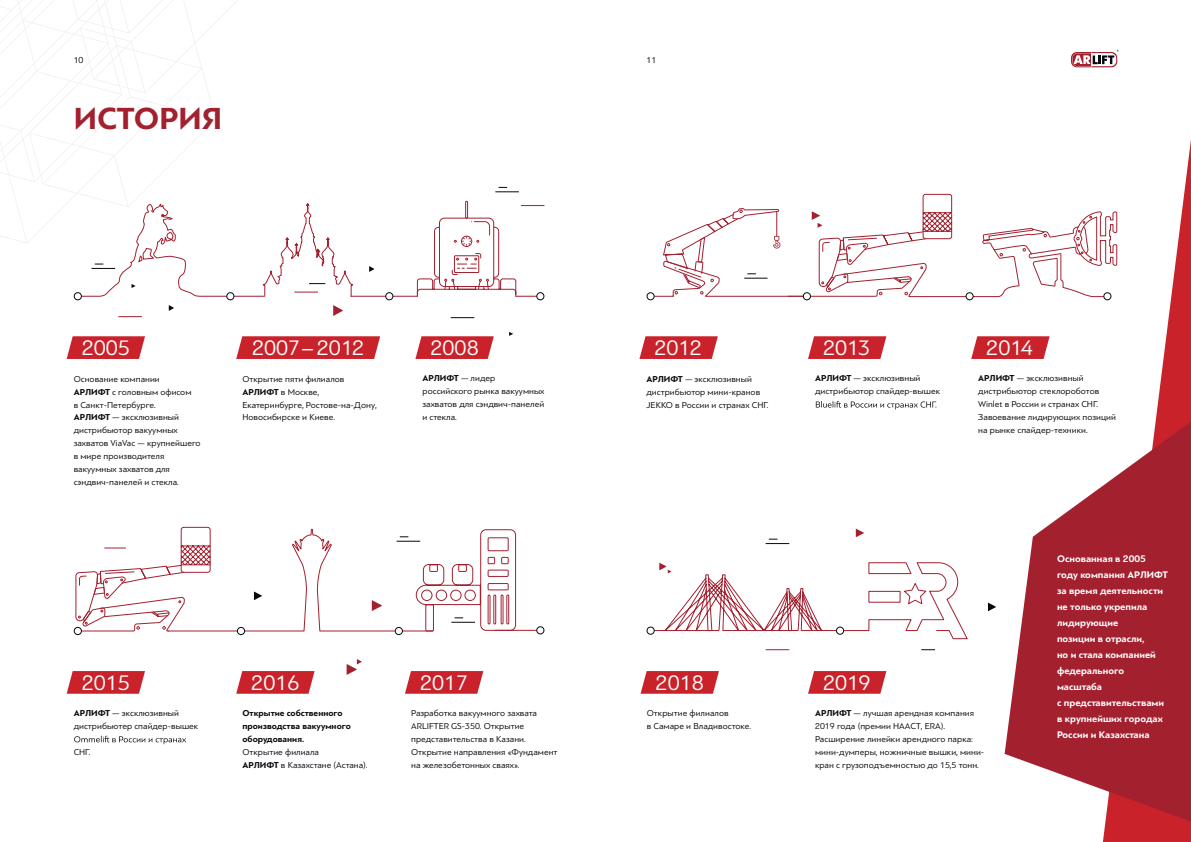
<style>
.page{position:relative;width:1191px;height:842px;background:#fff}
.page>*{position:absolute;margin:0;border:0;box-sizing:border-box;transform-origin:0 0}
.t1{font:700 32px "PF Bague Sans Pro";color:#a3202f}
.t2{font:22px "PF Bague Sans Pro";color:#fff}
.t3{font:700 10px/16px "PF Bague Sans Pro";color:#fff}
.t4{font:9px/13px "PF Bague Sans Pro";color:#07090e}
.t5{font:700 9px/13px "PF Bague Sans Pro";color:#07090e}
.s1{font-weight:700}
</style>
<div class="page">
<svg style="left:1071px;top:50px;width:47px;height:17px"></svg>
<svg style="left:0;top:0;width:238px;height:243px"></svg>
<svg style="left:1103px;top:140px;width:88px;height:702px"></svg>
<svg style="left:77px;top:189px;width:442px;height:109px"></svg>
<div style="left:74px;top:293px;width:7px;height:7px;background:#fff;border-radius:50%"></div>
<div style="left:74px;top:292px;width:8px;height:8px;border:1px solid #07090e;border-radius:50%"></div>
<div style="left:227px;top:293px;width:7px;height:7px;background:#fff;border-radius:50%"></div>
<div style="left:226px;top:292px;width:8px;height:8px;border:1px solid #07090e;border-radius:50%"></div>
<div style="left:386px;top:293px;width:7px;height:7px;background:#fff;border-radius:50%"></div>
<div style="left:385px;top:292px;width:8px;height:8px;border:1px solid #07090e;border-radius:50%"></div>
<div style="left:536px;top:292px;width:8px;height:8px;border:1px solid #07090e;border-radius:50%"></div>
<svg style="left:92px;top:264px;width:23px;height:5px"></svg>
<svg style="left:118px;top:316px;width:24px;height:1px"></svg>
<svg style="left:169px;top:305px;width:5px;height:6px"></svg>
<svg style="left:131px;top:284px;width:4px;height:4px"></svg>
<svg style="left:451px;top:317px;width:23px;height:1px"></svg>
<svg style="left:495px;top:187px;width:24px;height:5px"></svg>
<svg style="left:262px;top:203px;width:92px;height:94px"></svg>
<svg style="left:416px;top:200px;width:128px;height:97px"></svg>
<svg style="left:333px;top:305px;width:10px;height:11px"></svg>
<svg style="left:369px;top:266px;width:5px;height:6px"></svg>
<svg style="left:509px;top:332px;width:4px;height:4px"></svg>
<hr style="left:168px;top:630px;width:69px;height:1px;background:#a3202f">
<hr style="left:494px;top:630px;width:47px;height:1px;background:#a3202f">
<div style="left:74px;top:627px;width:8px;height:8px;border:1px solid #07090e;border-radius:50%"></div>
<div style="left:537px;top:627px;width:7px;height:7px;background:#fff;border-radius:50%"></div>
<div style="left:536px;top:626px;width:8px;height:8px;border:1px solid #07090e;border-radius:50%"></div>
<div style="left:181px;top:527px;width:30px;height:46px;border:1px solid #a3202f;border-radius:2px"></div>
<svg style="left:75px;top:544px;width:136px;height:92px"></svg>
<svg style="left:346px;top:659px;width:16px;height:16px"></svg>
<svg style="left:244px;top:529px;width:272px;height:103px"></svg>
<div style="left:237px;top:627px;width:8px;height:8px;border:1px solid #07090e;border-radius:50%"></div>
<div style="left:395px;top:627px;width:7px;height:8px;background:#fff;border-radius:50%"></div>
<div style="left:395px;top:627px;width:8px;height:8px;border:1px solid #07090e;border-radius:50%"></div>
<svg style="left:74px;top:736px;width:112px;height:8px"></svg>
<svg style="left:67px;top:336px;width:78px;height:23px;background:#ce343c"></svg>
<svg style="left:67px;top:671px;width:78px;height:23px;background:#ce343c"></svg>
<svg style="left:236px;top:671px;width:78px;height:23px;background:#ce343c"></svg>
<svg style="left:415px;top:336px;width:79px;height:23px;background:#cf373e"></svg>
<svg style="left:405px;top:671px;width:78px;height:23px;background:#ce343c"></svg>
<svg style="left:236px;top:336px;width:144px;height:23px;background:#cc2e35"></svg>
<svg style="left:1004px;top:422px;width:187px;height:399px;fill:#a3202f"></svg>
<svg style="left:816px;top:401px;width:120px;height:8px"></svg>
<svg style="left:640px;top:671px;width:79px;height:23px;background:#cf373e"></svg>
<svg style="left:808px;top:671px;width:78px;height:23px;background:#ce343c"></svg>
<svg style="left:639px;top:336px;width:79px;height:23px;background:#cf373e"></svg>
<svg style="left:808px;top:336px;width:78px;height:23px;background:#ce343c"></svg>
<svg style="left:971px;top:336px;width:78px;height:23px;background:#ce343c"></svg>
<div style="left:646px;top:292px;width:8px;height:8px;border:1px solid #07090e;border-radius:50%"></div>
<div style="left:922px;top:194px;width:30px;height:45px;border:1px solid #a3202f;border-radius:2px"></div>
<svg style="left:649px;top:204px;width:468px;height:98px"></svg>
<div style="left:646px;top:626px;width:8px;height:9px;border:1px solid #07090e;border-radius:50%"></div>
<svg style="left:651px;top:562px;width:317px;height:78px"></svg>
<svg style="left:765px;top:539px;width:24px;height:5px"></svg>
<svg style="left:765px;top:649px;width:24px;height:1px"></svg>
<svg style="left:921px;top:649px;width:14px;height:1px"></svg>
<svg style="left:988px;top:603px;width:8px;height:8px"></svg>
<svg style="left:855px;top:529px;width:9px;height:8px"></svg>
<p class="t4" style="left:74px;top:53px;width:11px">10</p>
<p class="t4" style="left:646px;top:53px;width:11px">11</p>
<h1 class="t1" style="left:74px;top:99px;width:150px">ИСТОРИЯ</h1>
<h2 class="t2" style="left:82px;top:335px;width:50px">2005</h2>
<h2 class="t2" style="left:252px;top:335px;width:114px">2007– 2012</h2>
<h2 class="t2" style="left:430px;top:335px;width:50px">2008</h2>
<h2 class="t2" style="left:654px;top:335px;width:49px">2012</h2>
<h2 class="t2" style="left:823px;top:335px;width:49px">2013</h2>
<h2 class="t2" style="left:986px;top:335px;width:48px">2014</h2>
<p class="t4" style="left:74px;top:372px;width:128px">Основание компании<br><span class="s1">АРЛИФТ</span> с головным офисом<br>в Санкт-Петербурге.<br><span class="s1">АРЛИФТ</span> — эксклюзивный дистрибьютор вакуумных захватов ViaVac — крупнейшего в мире производителя вакуумных захватов для сэндвич-панелей и стекла.</p>
<p class="t4" style="left:242px;top:372px;width:136px">Открытие пяти филиалов<br><span class="s1">АРЛИФТ</span> в Москве,<br>Екатеринбурге, Ростове-на-Дону,<br>Новосибирске и Киеве.</p>
<p class="t4" style="left:422px;top:372px;width:123px"><span class="s1">АРЛИФТ</span> — лидер российского рынка вакуумных захватов для сэндвич-панелей и стекла.</p>
<p class="t4" style="left:646px;top:372px;width:123px"><span class="s1">АРЛИФТ</span> — эксклюзивный дистрибьютор мини-кранов<br>JEKKO в России и странах СНГ.</p>
<p class="t4" style="left:815px;top:372px;width:126px"><span class="s1">АРЛИФТ</span> — эксклюзивный дистрибьютор спайдер-вышек</p>
<p class="t4" style="left:978px;top:372px;width:139px"><span class="s1">АРЛИФТ</span> — эксклюзивный дистрибьютор стеклороботов<br>Winlet в России и странах СНГ.<br>Завоевание лидирующих позиций на рынке спайдер-техники.</p>
<h2 class="t2" style="left:82px;top:670px;width:50px">2015</h2>
<h2 class="t2" style="left:251px;top:670px;width:50px">2016</h2>
<p class="t4" style="left:74px;top:707px;width:126px"><span class="s1">АРЛИФТ</span> — эксклюзивный дистрибьютер спайдер-вышек</p>
<p class="t4" style="left:74px;top:746px;width:18px">СНГ.</p>
<p class="t5" style="left:242px;top:707px;width:110px">Открытие собственного производства вакуумного оборудования.</p>
<p class="t4" style="left:242px;top:746px;width:127px">Открытие филиала<br><span class="s1">АРЛИФТ</span> в Казахстане (Астана).</p>
<h2 class="t2" style="left:420px;top:670px;width:50px">2017</h2>
<p class="t4" style="left:411px;top:707px;width:148px">Разработка вакуумного захвата<br>ARLIFTER GS-350. Открытие представительства в Казани.<br>Открытие направления «Фундамент на железобетонных сваях».</p>
<h2 class="t2" style="left:655px;top:670px;width:50px">2018</h2>
<h2 class="t2" style="left:823px;top:670px;width:49px">2019</h2>
<p class="t4" style="left:647px;top:707px;width:106px">Открытие филиалов<br>в Самаре и Владивостоке.</p>
<p class="t4" style="left:815px;top:707px;width:171px"><span class="s1">АРЛИФТ</span> — лучшая арендная компания 2019 года (премии НААСТ, ERA).<br>Расширение линейки арендного парка: мини-думперы, ножничные вышки, мини&shy;кран с грузоподъемностью до 15,5 тонн.</p>
<p class="t3" style="left:1057px;top:551px;width:112px">Основанная в 2005 году компания АРЛИФТ за время деятельности не только укрепила лидирующие<br>позиции в отрасли,<br>но и стала компанией федерального масштаба<br>с представительствами в крупнейших городах<br>России и Казахстана</p>
</div>
